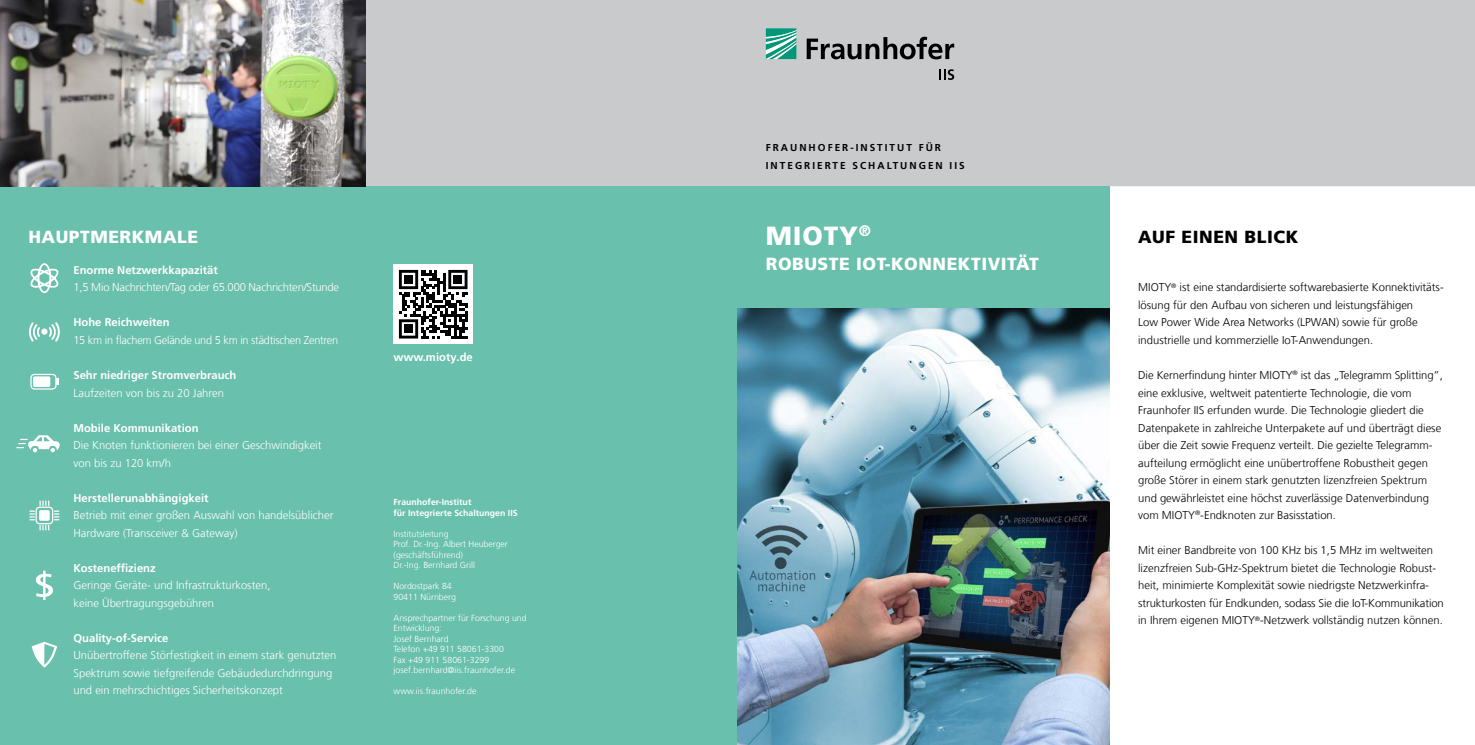
<style>
.page{position:relative;width:1475px;height:745px;background:#fff}
.page>*{position:absolute;margin:0;border:0;box-sizing:border-box;transform-origin:0 0}
.t1{font:900 26.25px "Frutiger LT Com";letter-spacing:.03em;color:#fff}
.t2{font:900 17.5px "Frutiger LT Com";letter-spacing:.03em;color:#fff}
.t3{font:900 17.5px "Frutiger LT Com";letter-spacing:.03em;color:#000}
.t4{font:300 11.25px/17.5px "Frutiger LT Com";color:#000}
.t5{font:300 11.25px/17.5px "Frutiger LT Com";color:#fff}
.t6{font:700 11.25px "Frutiger LT Com";color:#fff}
.t7{font:300 11.25px "Frutiger LT Com";letter-spacing:-.02em;color:#fff}
.t8{font:700 10px/17.5px "Frutiger LT Com";letter-spacing:.2em;color:#000}
.t9{font:300 8.75px/10.5px "Frutiger LT Com";color:#fff}
.t10{font:700 8.75px/10.5px "Frutiger LT Com";color:#fff}
</style>
<div class="page">
<div style="left:365px;top:0;width:1109px;height:186px;background:#c8cacc"></div>
<div style="left:0;top:186px;width:737px;height:558px;background:#69c0ac"></div>
<img style="left:0;top:0;width:365px;height:186px">
<div style="left:737px;top:186px;width:372px;height:123px;background:#69c0ac"></div>
<svg style="left:765px;top:28px;width:31px;height:31px"></svg>
<svg style="left:806px;top:37px;width:148px;height:22px;background:#7c7e7f"></svg>
<svg style="left:938px;top:69px;width:16px;height:11px"></svg>
<img style="left:737px;top:309px;width:372px;height:435px">
<svg style="left:30px;top:263px;width:29px;height:30px"></svg>
<svg style="left:29px;top:322px;width:31px;height:20px"></svg>
<div style="left:30px;top:373px;width:27px;height:16px;border:1px solid #fff;border-radius:4px"></div>
<svg style="left:56px;top:378px;width:2px;height:6px"></svg>
<div style="left:33px;top:376px;width:17px;height:11px;background:#fff;border-radius:2px"></div>
<svg style="left:17px;top:435px;width:43px;height:17px"></svg>
<svg style="left:30px;top:500px;width:29px;height:29px"></svg>
<svg style="left:36px;top:570px;width:17px;height:29px"></svg>
<svg style="left:32px;top:641px;width:25px;height:26px"></svg>
<div style="left:393px;top:264px;width:80px;height:80px;background:#fff"></div>
<svg style="left:399px;top:270px;width:68px;height:68px"></svg>
<div style="left:404px;top:275px;width:8px;height:8px;background:#000"></div>
<div style="left:453px;top:275px;width:9px;height:8px;background:#000"></div>
<div style="left:404px;top:324px;width:8px;height:9px;background:#000"></div>
<h2 class="t2" style="left:28px;top:226px;width:171px">HAUPTMERKMALE</h2>
<p class="t6" style="left:73px;top:263px;width:146px">Enorme Netzwerkkapazität</p>
<p class="t7" style="left:73px;top:281px;width:267px">1,5 Mio Nachrichten/Tag oder 65.000 Nachrichten/Stunde</p>
<p class="t6" style="left:73px;top:316px;width:98px">Hohe Reichweiten</p>
<p class="t7" style="left:73px;top:333px;width:266px">15 km in flachem Gelände und 5 km in städtischen Zentren</p>
<p class="t6" style="left:73px;top:368px;width:164px">Sehr niedriger Stromverbrauch</p>
<p class="t5" style="left:73px;top:383px;width:152px">Laufzeiten von bis zu 20 Jahren</p>
<p class="t6" style="left:73px;top:421px;width:127px">Mobile Kommunikation</p>
<p class="t5" style="left:73px;top:436px;width:249px">Die Knoten funktionieren bei einer Geschwindigkeit von bis zu 120 km/h</p>
<p class="t6" style="left:73px;top:491px;width:137px">Herstellerunabhängigkeit</p>
<p class="t5" style="left:73px;top:506px;width:261px">Betrieb mit einer großen Auswahl von handelsüblicher<br>Hardware (Transceiver &amp; Gateway)</p>
<p class="t6" style="left:73px;top:561px;width:84px">Kosteneffizienz</p>
<p class="t5" style="left:73px;top:576px;width:198px">Geringe Geräte- und Infrastrukturkosten, keine Übertragungsgebühren</p>
<p class="t6" style="left:73px;top:631px;width:97px">Quality-of-Service</p>
<p class="t5" style="left:73px;top:646px;width:264px">Unübertroffene Störfestigkeit in einem stark genutzten<br>Spektrum sowie tiefgreifende Gebäudedurchdringung und ein mehrschichtiges Sicherheitskonzept</p>
<p class="t6" style="left:393px;top:351px;width:81px">www.mioty.de</p>
<p class="t10" style="left:393px;top:496px;width:125px">Fraunhofer-Institut<br>für Integrierte Schaltungen IIS</p>
<p class="t9" style="left:393px;top:528px;width:116px">Institutsleitung<br>Prof. Dr.-Ing. Albert Heuberger (geschäftsführend)<br>Dr.-Ing. Bernhard Grill</p>
<p class="t9" style="left:393px;top:580px;width:64px">Nordostpark 84<br>90411 Nürnberg</p>
<p class="t9" style="left:393px;top:612px;width:135px">Ansprechpartner für Forschung und<br>Entwicklung:<br>Josef Bernhard<br>Telefon +49 911 58061-3300<br>Fax +49 911 58061-3299 josef.bernhard@iis.fraunhofer.de</p>
<p class="t9" style="left:393px;top:685px;width:84px">www.iis.fraunhofer.de</p>
<p class="t8" style="left:765px;top:139px;width:200px">FRAUNHOFER-INSTITUT FÜR<br>INTEGRIERTE SCHALTUNGEN IIS</p>
<h1 class="t1" style="left:765px;top:220px;width:107px">MIOTY<sup>®</sup></h1>
<h2 class="t2" style="left:765px;top:253px;width:274px">ROBUSTE IOT-KONNEKTIVITÄT</h2>
<h2 class="t3" style="left:1137px;top:226px;width:162px">AUF EINEN BLICK</h2>
<p class="t4" style="left:1137px;top:278px;width:307px">MIOTY<sup>®</sup> ist eine standardisierte softwarebasierte Konnektivitäts&shy;lösung für den Aufbau von sicheren und leistungsfähigen<br>Low Power Wide Area Networks (LPWAN) sowie für große industrielle und kommerzielle IoT-Anwendungen.</p>
<p class="t4" style="left:1137px;top:366px;width:306px">Die Kernerfindung hinter MIOTY<sup>®</sup> ist das „Telegramm Splitting”, eine exklusive, weltweit patentierte Technologie, die vom Fraunhofer IIS erfunden wurde. Die Technologie gliedert die Datenpakete in zahlreiche Unterpakete auf und überträgt diese über die Zeit sowie Frequenz verteilt. Die gezielte Telegramm&shy;aufteilung ermöglicht eine unübertroffene Robustheit gegen große Störer in einem stark genutzten lizenzfreien Spektrum und gewährleistet eine höchst zuverlässige Datenverbindung vom MIOTY<sup>®</sup>-Endknoten zur Basisstation.</p>
<p class="t4" style="left:1137px;top:541px;width:307px">Mit einer Bandbreite von 100 KHz bis 1,5 MHz im weltweiten lizenzfreien Sub-GHz-Spektrum bietet die Technologie Robust&shy;heit, minimierte Komplexität sowie niedrigste Netzwerkinfra&shy;strukturkosten für Endkunden, sodass Sie die IoT-Kommunikation in Ihrem eigenen MIOTY<sup>®</sup>-Netzwerk vollständig nutzen können.</p>
</div>
